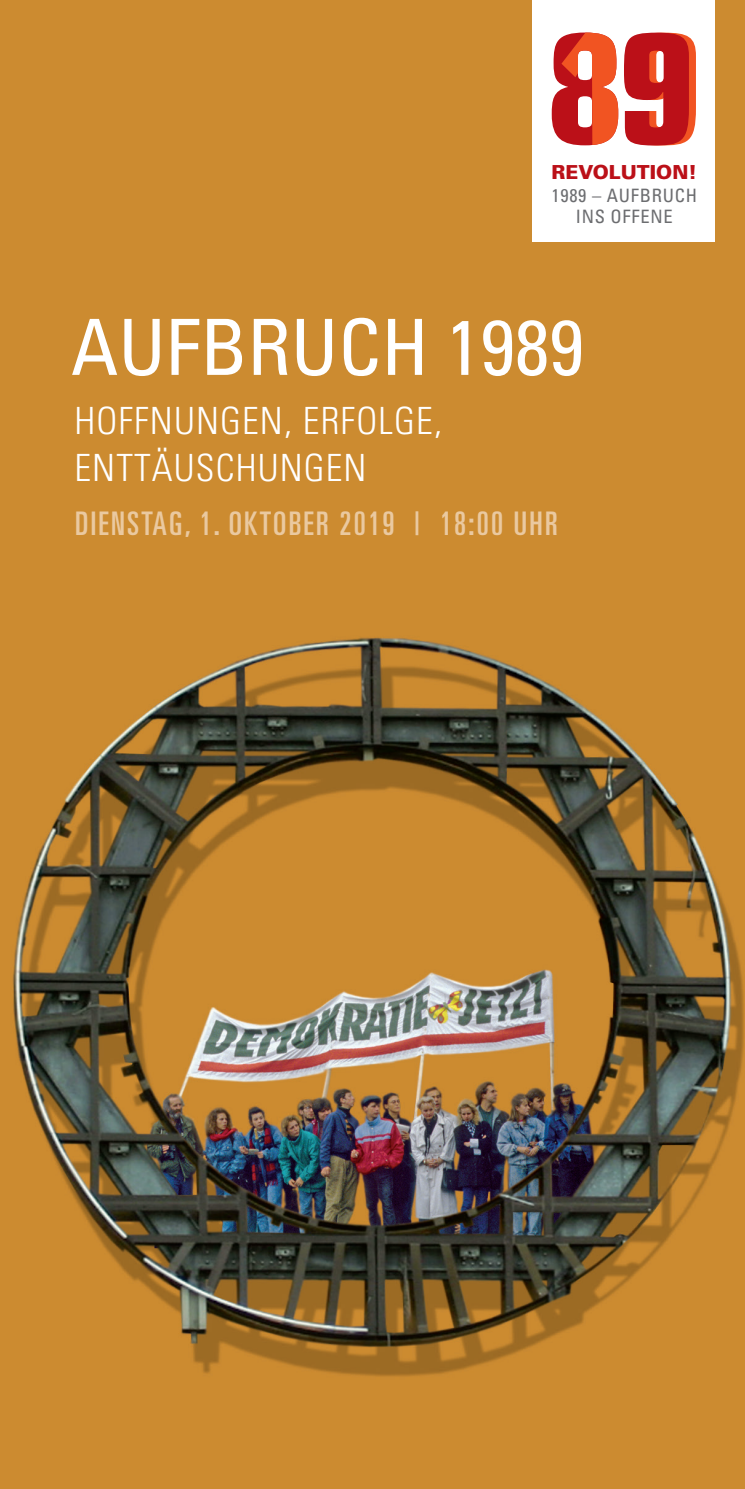
<style>
.page{position:relative;width:745px;height:1489px;background:#fff}
.page>*{position:absolute;margin:0;border:0;box-sizing:border-box;transform-origin:0 0}
.t1{font:700 condensed 152.5px "Eurostile";color:#bb1018}
.t2{font:condensed 77.5px "Univers";color:#fff}
.t3{font:300 condensed 37.5px/47.5px "Univers";letter-spacing:.03em;color:#fff}
.t4{font:ultra-condensed 32.5px "Univers";letter-spacing:.07em;color:#eac9a0}
.t5{font:900 19.25px "Univers";color:#bb1018}
.t6{font:condensed 18.5px/20.8px "Univers";letter-spacing:.04em;color:#6c6d70;text-align:center}
</style>
<div class="page">
<img style="left:0;top:0;width:744px;height:1488px">
<div style="left:531px;top:0;width:183px;height:242px;background:#fff"></div>
<svg style="left:551px;top:33px;width:67px;height:112px"></svg>
<h1 class="t1" style="left:618px;top:-3px;width:78px">9</h1>
<p class="t5" style="left:551px;top:160px;width:147px">REVOLUTION!</p>
<p class="t6" style="left:551px;top:185px;width:147px">1989 – AUFBRUCH<br>INS OFFENE</p>
<h2 class="t2" style="left:71px;top:298px;width:514px">AUFBRUCH 1989</h2>
<p class="t3" style="left:74px;top:397px;width:369px">HOFFNUNGEN, ERFOLGE,<br>ENTTÄUSCHUNGEN</p>
<p class="t4" style="left:75px;top:505px;width:483px">DIENSTAG, 1. OKTOBER 2019 | 18:00 UHR</p>
</div>
